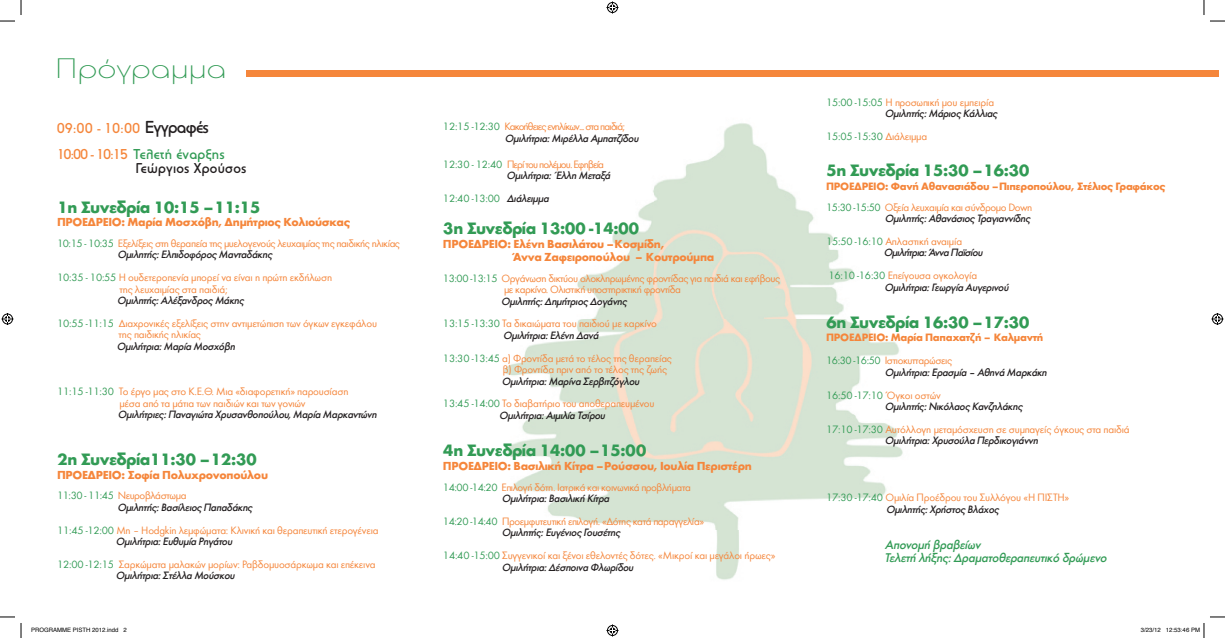
<style>
.page{position:relative;width:1225px;height:638px;background:#fff}
.page>*{position:absolute;margin:0;border:0;box-sizing:border-box;transform-origin:0 0}
.t1{font:300 27.6px "PF Universal";letter-spacing:.02em;color:#329b55;scale:1.22 1}
.t2{font:700 17px "Futura Greek";letter-spacing:-.04em;color:#329b55}
.t3{font:500 14px/26.2px "PF Universal";letter-spacing:.02em;color:#f5863b}
.t4{font:500 14px "PF Universal";letter-spacing:.02em;color:#231f20}
.t5{font:italic 500 13px/13.4px "Futura Greek";letter-spacing:-.03em;color:#329b55}
.t6{font:700 12px/13.4px "Futura Greek";letter-spacing:-.03em;color:#f5863b}
.t7{font:11px/11.4px "Futura Greek";letter-spacing:-.02em;color:#f5863b}
.t8{font:11px/11.4px "Futura Greek";letter-spacing:-.04em;color:#f5863b}
.t9{font:italic 500 11px/11.4px "Futura Greek";letter-spacing:-.04em;color:#231f20}
.t10{font:700 11px/20.8px "Futura Greek";letter-spacing:-.03em;color:#f5863b}
.t11{font:11px/11.4px "Futura Greek";letter-spacing:-.08em;color:#f5863b}
.t12{font:italic 500 11px/22.8px "Futura Greek";letter-spacing:-.06em;color:#231f20}
.t13{font:11px "Futura Greek";letter-spacing:-.02em;color:#329b55}
.t14{font:italic 500 11px "Futura Greek";letter-spacing:.02em;color:#231f20}
.t15{font:6px "Helvetica";color:#000}
.s1{font-size:17px;color:#231f20}
.s2{color:#329b55}
.s3{font-weight:500;font-style:italic;color:#231f20}
.s4{font-weight:400;font-style:normal;color:#329b55}
.s5{font-weight:400;font-style:normal;color:#f5863b}
.s6{color:#f5863b}
.s7{font-weight:400;color:#329b55}
.s8{font-weight:400}
</style>
<div class="page">
<img style="left:504px;top:123px;width:399px;height:457px">
<div style="left:246px;top:70px;width:971px;height:6px;background:#f5863b"></div>
<svg style="left:0;top:0;width:22px;height:22px"></svg>
<svg style="left:0;top:616px;width:22px;height:21px"></svg>
<svg style="left:1203px;top:0;width:21px;height:22px"></svg>
<svg style="left:606px;top:2px;width:12px;height:12px"></svg>
<svg style="left:606px;top:624px;width:12px;height:12px"></svg>
<svg style="left:2px;top:313px;width:12px;height:12px"></svg>
<svg style="left:1211px;top:313px;width:12px;height:12px"></svg>
<svg style="left:1203px;top:616px;width:21px;height:21px"></svg>
<h1 class="t1" style="left:55px;top:52px;width:142px">Πρόγραµµα</h1>
<p class="t3" style="left:57px;top:115px;width:169px">09:00 - 10:00 <span class="s1">Εγγραφές<br></span>10:00 - 10:15 <span class="s2">Τελετή έναρξης</span></p>
<p class="t4" style="left:135px;top:159px;width:112px">Γεώργιος Χρούσος</p>
<h2 class="t2" style="left:57px;top:197px;width:205px">1η Συνεδρία 10:15 – 11:15</h2>
<p class="t6" style="left:57px;top:215px;width:295px">ΠΡΟΕΔΡΕΙΟ: Μαρία Μοσχόβη, Δημήτριος Κολιούσκας</p>
<p class="t8" style="left:117px;top:238px;width:284px;text-indent:-60px"><span class="s2">10:15 - 10:35</span> Eξελίξεις στη θεραπεία της μυελογενούς λευχαιμίας της παιδικής ηλικίας <span class="s3">ομιλητής: ελπιδοφόρος μανταδάκης</span></p>
<p class="t7" style="left:119px;top:272px;width:214px;text-indent:-62px"><span class="s2">10:35 - 10:55</span> Η ουδετεροπενία μπορεί να είναι η πρώτη εκδήλωση της λευχαιμίας στα παιδιά;</p>
<p class="t7" style="left:57px;top:289px;width:321px;line-height:22.8px;text-indent:60px"><span class="s3">ομιλητής: αλέξανδρος μάκης<br></span><span class="s2">10:55 -11:15</span> Διαχρονικές εξελίξεις στην αντιμετώπιση των όγκων εγκεφάλου</p>
<p class="t7" style="left:118px;top:329px;width:84px">της παιδικής ηλικίας</p>
<p class="t9" style="left:117px;top:340px;width:120px">ομιλήτρια: μαρία μοσχόβη</p>
<p class="t7" style="left:119px;top:386px;width:231px;text-indent:-62px"><span class="s2">11:15 -11:30</span> Το έργο μας στο Κ.Ε.Θ. Μια «διαφορετική» παρουσίαση μέσα από τα μάτια των παιδιών και των γονιών</p>
<p class="t9" style="left:118px;top:408px;width:260px">ομιλήτριες: Παναγιώτα Χρυσανθοπούλου, μαρία μαρκαντώνη</p>
<h2 class="t2" style="left:57px;top:449px;width:201px">2η Συνεδρία11:30 – 12:30</h2>
<p class="t6" style="left:57px;top:467px;width:212px">ΠΡΟΕΔΡΕΙΟ: Σοφία Πολυχρονοπούλου</p>
<p class="t9" style="left:117px;top:489px;width:136px;text-indent:-60px"><span class="s4">11:30 - 11:45</span> <span class="s5">Νευροβλάστωμα<br></span>ομιλητής: Βασίλειος Παπαδάκης</p>
<p class="t7" style="left:116px;top:524px;width:264px;text-indent:-59px"><span class="s2">11:45 -12:00</span> Μη – Hodgkin λεμφώματα: Κλινική και θεραπευτική ετερογένεια <span class="s3">ομιλήτρια: ευθυμία ρηγάτου</span></p>
<p class="t7" style="left:116px;top:558px;width:261px;text-indent:-59px"><span class="s2">12:00 -12:15</span> Σαρκώματα μαλακών μορίων: Ραβδομυοσάρκωμα και επέκεινα <span class="s3">ομιλήτρια: στέλλα μούσκου</span></p>
<p class="t11" style="left:505px;top:121px;width:135px;text-indent:-62px"><span class="s2">12:15 -12:30</span> Κακοήθειες ενηλίκων... στα παιδιά; <span class="s3">ομιλήτρια: μιρέλλα αμπατζίδου</span></p>
<p class="t11" style="left:506px;top:159px;width:105px;text-indent:-64px"><span class="s2">12:30 - 12:40</span> Περί του πολέμου. Εφηβεία <span class="s3">ομιλήτρια: Έλλη μεταξά</span></p>
<p class="t13" style="left:443px;top:193px;width:108px">12:40 -13:00 <span class="s3">διάλειμμα</span></p>
<h2 class="t2" style="left:443px;top:218px;width:198px">3η Συνεδρία 13:00 -14:00</h2>
<p class="t6" style="left:513px;top:236px;width:202px;text-indent:-70px">ΠΡΟΕΔΡΕΙΟ: Ελένη Βασιλάτου – Κοσμίδη,<br>Άννα Ζαφειροπούλου – Κουτρούμπα</p>
<p class="t8" style="left:504px;top:272px;width:277px;text-indent:-61px"><span class="s2">13:00 -13:15</span> Οργάνωση δικτύου ολοκληρωμένης φροντίδας για παιδιά και εφήβους με καρκίνο. Ολιστική υποστηρικτική φροντίδα</p>
<p class="t7" style="left:443px;top:290px;width:215px;line-height:22.8px;text-indent:58px"><span class="s3">ομιλητής: δημήτριος δογάνης<br></span><span class="s2">13:15 -13:30</span> Τα δικαιώματα του παιδιού με καρκίνο</p>
<p class="t7" style="left:443px;top:324px;width:230px;line-height:22.8px;text-indent:60px"><span class="s3">ομιλήτρια: ελένη δανά<br></span><span class="s2">13:30 -13:45</span> α) Φροντίδα μετά το τέλος της θεραπείας</p>
<p class="t7" style="left:503px;top:364px;width:166px">β) Φροντίδα πριν από το τέλος της ζωής</p>
<p class="t7" style="left:443px;top:369px;width:213px;line-height:22.8px;text-indent:59px"><span class="s3">ομιλήτρια: μαρίνα σερβιτζόγλου<br></span><span class="s2">13:45 -14:00</span> Το διαβατήριο του αποθεραπευμένου</p>
<p class="t9" style="left:499px;top:409px;width:108px">ομιλήτρια: αιμιλία τσίρου</p>
<h2 class="t2" style="left:443px;top:440px;width:205px">4η Συνεδρία 14:00 – 15:00</h2>
<p class="t6" style="left:443px;top:458px;width:310px">ΠΡΟΕΔΡΕΙΟ: Bασιλική Κίτρα – Ρούσσου, Ιουλία Περιστέρη</p>
<p class="t8" style="left:501px;top:481px;width:190px;text-indent:-59px"><span class="s2">14:00 -14:20</span> Επιλογή δότη. Ιατρικά και κοινωνικά προβλήματα <span class="s3">ομιλήτρια: Βασιλική κίτρα</span></p>
<p class="t8" style="left:502px;top:515px;width:204px;text-indent:-59px"><span class="s2">14:20 -14:40</span> Προεμφυτευτική επιλογή. «Δότης κατά παραγγελία» <span class="s3">ομιλητής: ευγένιος γουσέτης</span></p>
<p class="t7" style="left:502px;top:549px;width:275px;text-indent:-59px"><span class="s2">14:40 -15:00</span> Συγγενικοί και ξένοι εθελοντές δότες. «Μικροί και μεγάλοι ήρωες» <span class="s3">ομιλήτρια: δέσποινα Φλωρίδου</span></p>
<p class="t9" style="left:825px;top:96px;width:173px;text-align:right"><span class="s4">15:00 -15:05</span> <span class="s5">Η προσωπική μου εμπειρία </span>ομιλητής: μάριος κάλλιας</p>
<p class="t13" style="left:825px;top:131px;width:103px">15:05 -15:30 <span class="s6">Διάλειμμα</span></p>
<h2 class="t2" style="left:825px;top:160px;width:205px">5η Συνεδρία 15:30 – 16:30</h2>
<p class="t10" style="left:825px;top:175px;width:341px">ΠΡΟΕΔΡΕΙΟ: Φανή Αθανασιάδου – Πιπεροπούλου, Στέλιος Γραφάκος<br><span class="s7">15:30 -15:50</span> <span class="s8">Οξεία λευχαιμία και σύνδρομο Down</span></p>
<p class="t9" style="left:825px;top:207px;width:206px;line-height:22.8px;text-indent:59px">ομιλητής: αθανάσιος τραγιαννίδης<br><span class="s4">15:50 -16:10</span> <span class="s5">Απλαστική αναιμία</span></p>
<p class="t12" style="left:828px;top:241px;width:156px;text-indent:55px">ομιλήτρια: Άννα Παϊσίου<br><span class="s4">16:10 -16:30</span> <span class="s5">Επείγουσα ογκολογία</span></p>
<p class="t14" style="left:884px;top:280px;width:125px">ομιλήτρια: γεωργία αυγερινού</p>
<h2 class="t2" style="left:825px;top:312px;width:205px">6η Συνεδρία 16:30 – 17:30</h2>
<p class="t10" style="left:825px;top:326px;width:219px;line-height:22.8px">ΠΡΟΕΔΡΕΙΟ: Μαρία Παπαχατζή – Καλμαντή<br><span class="s7">16:30 -16:50</span> <span class="s8">Ιστιοκυτταρώσεις</span></p>
<p class="t9" style="left:825px;top:360px;width:222px;line-height:22.8px;text-indent:59px">ομιλήτρια: ερασμία – αθηνά μαρκάκη<br><span class="s4">16:50 -17:10</span> <span class="s5">Όγκοι οστών</span></p>
<p class="t7" style="left:825px;top:395px;width:305px;line-height:22.8px;text-indent:59px"><span class="s3">ομιλητής: νικόλαος κανζηλάκης<br></span><span class="s2">17:10 -17:30</span> Αυτόλλογη μεταμόσχευση σε συμπαγείς όγκους στα παιδιά</p>
<p class="t9" style="left:884px;top:434px;width:155px">ομιλήτρια: Χρυσούλα Περδικογιάννη</p>
<p class="t7" style="left:885px;top:492px;width:185px;text-indent:-60px"><span class="s2">17:30 -17:40</span> Ομιλία Προέδρου του Συλλόγου «Η ΠΙΣΤΗ» <span class="s3">ομιλητής: Xρήστος Βλάχος</span></p>
<p class="t5" style="left:884px;top:537px;width:224px">απονομή βραβείων<br>τελετή λήξης: δραματοθεραπευτικό δρώμενο</p>
<p class="t15" style="left:31px;top:625px;width:97px">PROGRAMME PISTH 2012.indd 2</p>
<p class="t15" style="left:1140px;top:625px;width:61px">3/23/12 12:53:46 PM</p>
</div>
